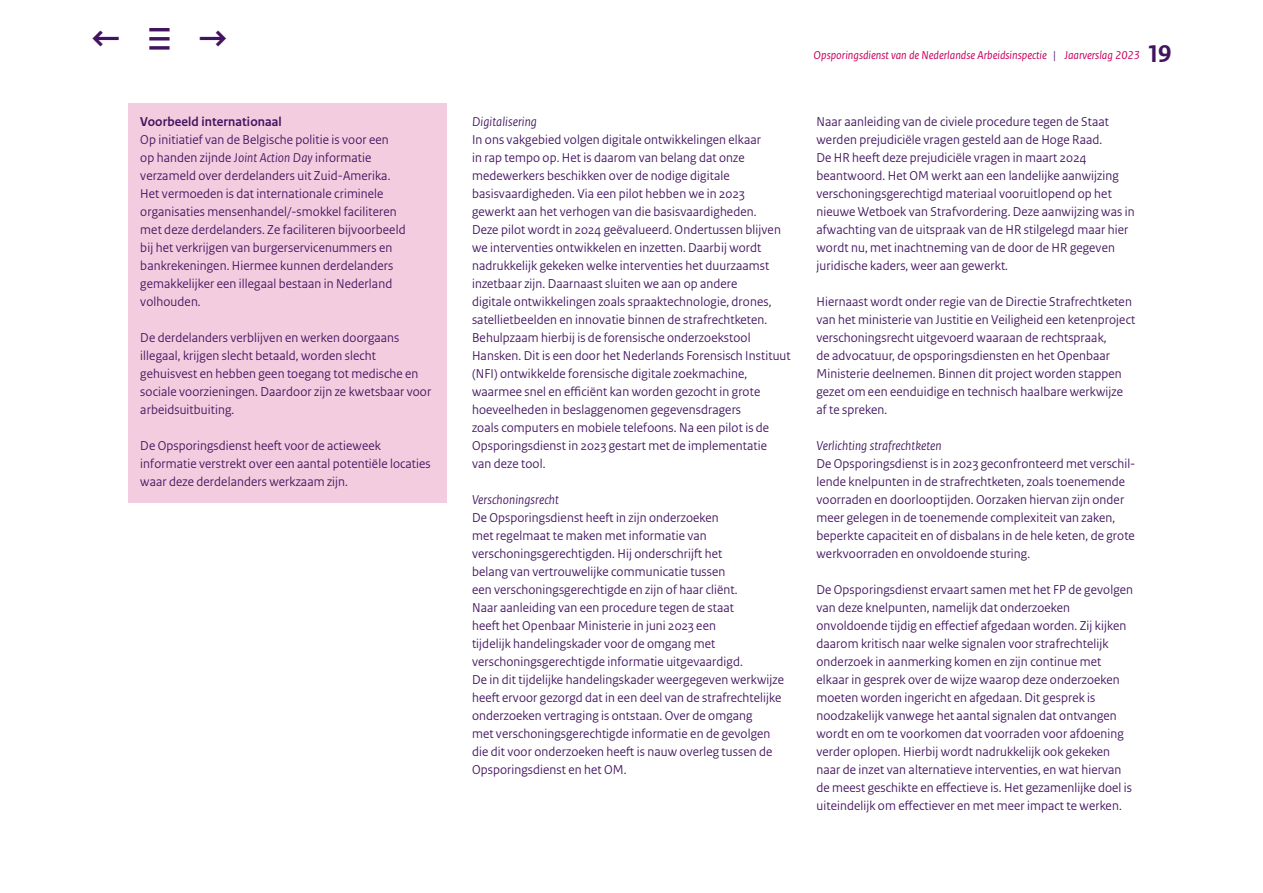
<style>
.page{position:relative;width:1263px;height:893px;background:#fff}
.page>*{position:absolute;margin:0;border:0;box-sizing:border-box;transform-origin:0 0}
.t1{font:italic 51.3px "Rijksoverheid Sans Text";color:#42145f}
.t2{font:700 33px "Rijksoverheid Sans Text";color:#42145f}
.P_Bodytekst{font:13.5px/18px "Rijksoverheid Sans Heading";letter-spacing:.01em;color:#42145f}
.P_Bodytekst_kader{font:13.5px/18px "Rijksoverheid Sans Heading";letter-spacing:.01em;color:#42145f}
.P_Tussenkopje_bodytekst{font:italic 13.5px "Rijksoverheid Sans Heading";letter-spacing:.01em;color:#42145f}
.P_Tussenkopje_bodytekst_kader{font:700 13.5px "Rijksoverheid Sans Heading";letter-spacing:.01em;color:#42145f}
.t3{font:italic 12px "Rijksoverheid Sans Text";color:#ca005d}
.s1{font-weight:700;font-style:normal;font-size:33px}
.s2{font-style:italic}
.s3{color:#42145f}
.s4{font-weight:700;font-style:normal;font-size:25.5px;color:#42145f}
</style>
<div class="page">
<div style="left:128px;top:103px;width:318px;height:39px;background:#f4ccdf"></div>
<div style="left:128px;top:121px;width:318px;height:201px;background:#f4ccdf"></div>
<div style="left:128px;top:319px;width:318px;height:111px;background:#f4ccdf"></div>
<div style="left:128px;top:427px;width:318px;height:75px;background:#f4ccdf"></div>
<h2 class="t2" style="left:91px;top:20px;width:30px">←</h2>
<h1 class="t1" style="left:146px;top:9px;width:83px">≡ <span class="s1">→</span></h1>
<p class="P_Tussenkopje_bodytekst_kader" style="left:140px;top:114px;width:143px">Voorbeeld internationaal</p>
<p class="P_Bodytekst_kader" style="left:140px;top:131px;width:267px">Op initiatief van de Belgische politie is voor een op handen zijnde <span class="s2">Joint Action Day</span> informatie verzameld over derdelanders uit Zuid-Amerika.<br>Het vermoeden is dat internationale criminele organisaties mensenhandel/-smokkel faciliteren met deze derdelanders. Ze faciliteren bijvoorbeeld bij het verkrijgen van burgerservicenummers en bankrekeningen. Hiermee kunnen derdelanders gemakkelijker een illegaal bestaan in Nederland volhouden.</p>
<p class="P_Bodytekst_kader" style="left:140px;top:329px;width:292px">De derdelanders verblijven en werken doorgaans illegaal, krijgen slecht betaald, worden slecht gehuisvest en hebben geen toegang tot medische en sociale voorzieningen. Daardoor zijn ze kwetsbaar voor arbeidsuitbuiting.</p>
<p class="P_Bodytekst_kader" style="left:140px;top:437px;width:292px">De Opsporingsdienst heeft voor de actieweek informatie verstrekt over een aantal potentiële locaties waar deze derdelanders werkzaam zijn.</p>
<p class="P_Tussenkopje_bodytekst" style="left:472px;top:114px;width:66px">Digitalisering</p>
<p class="P_Bodytekst" style="left:472px;top:131px;width:320px">In ons vakgebied volgen digitale ontwikkelingen elkaar<br>in rap tempo op. Het is daarom van belang dat onze medewerkers beschikken over de nodige digitale basisvaardigheden. Via een pilot hebben we in 2023 gewerkt aan het verhogen van die basisvaardigheden.<br>Deze pilot wordt in 2024 geëvalueerd. Ondertussen blijven we interventies ontwikkelen en inzetten. Daarbij wordt nadrukkelijk gekeken welke interventies het duurzaamst inzetbaar zijn. Daarnaast sluiten we aan op andere<br>digitale ontwikkelingen zoals spraaktechnologie, drones, satellietbeelden en innovatie binnen de strafrechtketen.<br>Behulpzaam hierbij is de forensische onderzoekstool Hansken. Dit is een door het Nederlands Forensisch Instituut (NFI) ontwikkelde forensische digitale zoekmachine, waarmee snel en efficiënt kan worden gezocht in grote hoeveelheden in beslaggenomen gegevensdragers<br>zoals computers en mobiele telefoons. Na een pilot is de Opsporingsdienst in 2023 gestart met de implementatie<br>van deze tool.</p>
<p class="P_Tussenkopje_bodytekst" style="left:472px;top:492px;width:88px">Verschoningsrecht</p>
<p class="P_Bodytekst" style="left:472px;top:509px;width:313px">De Opsporingsdienst heeft in zijn onderzoeken<br>met regelmaat te maken met informatie van verschoningsgerechtigden. Hij onderschrijft het<br>belang van vertrouwelijke communicatie tussen<br>een verschoningsgerechtigde en zijn of haar cliënt.<br>Naar aanleiding van een procedure tegen de staat<br>heeft het Openbaar Ministerie in juni 2023 een<br>tijdelijk handelingskader voor de omgang met verschoningsgerechtigde informatie uitgevaardigd.<br>De in dit tijdelijke handelingskader weergegeven werkwijze heeft ervoor gezorgd dat in een deel van de strafrechtelijke onderzoeken vertraging is ontstaan. Over de omgang<br>met verschoningsgerechtigde informatie en de gevolgen die dit voor onderzoeken heeft is nauw overleg tussen de Opsporingsdienst en het OM.</p>
<p class="t3" style="left:814px;top:48px;width:359px">Opsporingsdienst van de Nederlandse Arbeidsinspectie <span class="s3">|</span> Jaarverslag 2023 <span class="s4">19</span></p>
<p class="P_Bodytekst" style="left:816px;top:113px;width:320px">Naar aanleiding van de civiele procedure tegen de Staat werden prejudiciële vragen gesteld aan de Hoge Raad.<br>De HR heeft deze prejudiciële vragen in maart 2024 beantwoord. Het OM werkt aan een landelijke aanwijzing verschoningsgerechtigd materiaal vooruitlopend op het nieuwe Wetboek van Strafvordering. Deze aanwijzing was in afwachting van de uitspraak van de HR stilgelegd maar hier wordt nu, met inachtneming van de door de HR gegeven juridische kaders, weer aan gewerkt.</p>
<p class="P_Bodytekst" style="left:816px;top:293px;width:320px">Hiernaast wordt onder regie van de Directie Strafrechtketen van het ministerie van Justitie en Veiligheid een ketenproject verschoningsrecht uitgevoerd waaraan de rechtspraak,<br>de advocatuur, de opsporingsdiensten en het Openbaar Ministerie deelnemen. Binnen dit project worden stappen gezet om een eenduidige en technisch haalbare werkwijze af te spreken.</p>
<p class="P_Tussenkopje_bodytekst" style="left:816px;top:438px;width:127px">Verlichting strafrechtketen</p>
<p class="P_Bodytekst" style="left:816px;top:455px;width:320px">De Opsporingsdienst is in 2023 geconfronteerd met verschil&shy;lende knelpunten in de strafrechtketen, zoals toenemende voorraden en doorlooptijden. Oorzaken hiervan zijn onder meer gelegen in de toenemende complexiteit van zaken, beperkte capaciteit en of disbalans in de hele keten, de grote werkvoorraden en onvoldoende sturing.</p>
<p class="P_Bodytekst" style="left:816px;top:581px;width:318px">De Opsporingsdienst ervaart samen met het FP de gevolgen van deze knelpunten, namelijk dat onderzoeken onvoldoende tijdig en effectief afgedaan worden. Zij kijken daarom kritisch naar welke signalen voor strafrechtelijk onderzoek in aanmerking komen en zijn continue met elkaar in gesprek over de wijze waarop deze onderzoeken moeten worden ingericht en afgedaan. Dit gesprek is noodzakelijk vanwege het aantal signalen dat ontvangen wordt en om te voorkomen dat voorraden voor afdoening verder oplopen. Hierbij wordt nadrukkelijk ook gekeken naar de inzet van alternatieve interventies, en wat hiervan de meest geschikte en effectieve is. Het gezamenlijke doel is uiteindelijk om effectiever en met meer impact te werken.</p>
</div>
